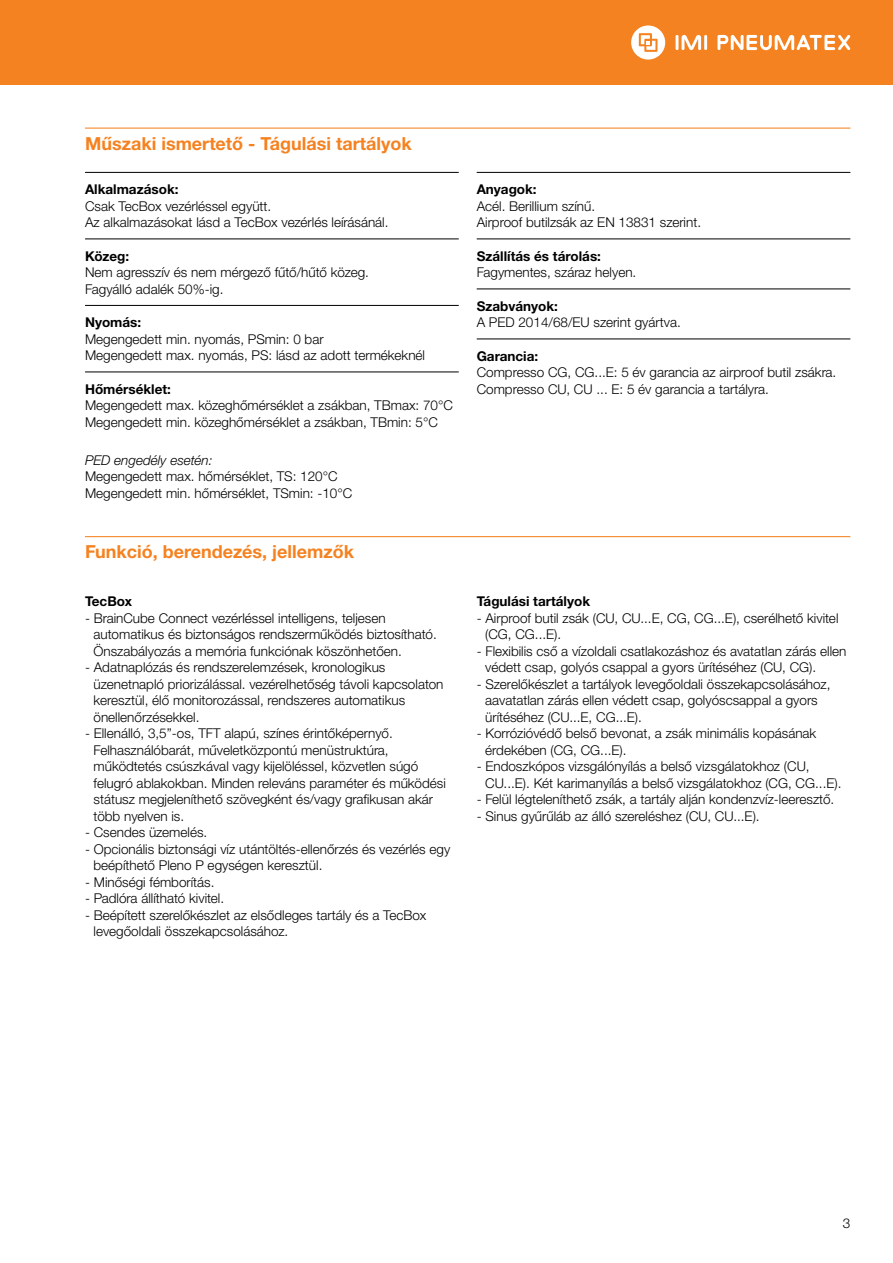
<style>
.page{position:relative;width:893px;height:1263px;background:#fff}
.page>*{position:absolute;margin:0;border:0;box-sizing:border-box;transform-origin:0 0}
.t1{font:700 18px "Helvetica Neue LTW1 G";color:#f58220}
.t2{font:300 13.5px/16.5px "Helvetica Neue LTW1 G";color:#000}
.t3{font:700 13.5px "Helvetica Neue LTW1 G";color:#000}
.t4{font:italic 300 13.5px "Helvetica Neue LTW1 G";color:#000}
</style>
<div class="page">
<div style="left:0;top:0;width:893px;height:85px;background:#f58220"></div>
<hr style="left:704px;top:35px;width:3px;height:15px;background:#fff">
<svg style="left:676px;top:35px;width:25px;height:15px"></svg>
<svg style="left:631px;top:25px;width:34px;height:35px"></svg>
<svg style="left:717px;top:35px;width:133px;height:15px"></svg>
<hr style="left:85px;top:128px;width:765px;height:1px;background:#f58220">
<hr style="left:85px;top:172px;width:374px;height:1px;background:#000">
<hr style="left:85px;top:239px;width:374px;height:1px;background:#000">
<hr style="left:85px;top:305px;width:374px;height:1px;background:#000">
<hr style="left:85px;top:372px;width:374px;height:1px;background:#000">
<hr style="left:477px;top:172px;width:373px;height:1px;background:#000">
<hr style="left:477px;top:239px;width:373px;height:1px;background:#000">
<hr style="left:477px;top:289px;width:373px;height:1px;background:#000">
<hr style="left:477px;top:339px;width:373px;height:1px;background:#000">
<hr style="left:85px;top:536px;width:765px;height:1px;background:#f58220">
<h1 class="t1" style="left:85px;top:132px;width:328px">Műszaki ismertető - Tágulási tartályok</h1>
<p class="t3" style="left:85px;top:181px;width:95px">Alkalmazások:</p>
<p class="t2" style="left:85px;top:197px;width:305px">Csak TecBox vezérléssel együtt.<br>Az alkalmazásokat lásd a TecBox vezérlés leírásánál.</p>
<p class="t3" style="left:85px;top:247px;width:46px">Közeg:</p>
<p class="t2" style="left:85px;top:264px;width:285px">Nem agresszív és nem mérgező fűtő/hűtő közeg.<br>Fagyálló adalék 50%-ig.</p>
<p class="t3" style="left:85px;top:314px;width:58px">Nyomás:</p>
<p class="t2" style="left:85px;top:330px;width:342px">Megengedett min. nyomás, PSmin: 0 bar<br>Megengedett max. nyomás, PS: lásd az adott termékeknél</p>
<p class="t3" style="left:85px;top:380px;width:87px">Hőmérséklet:</p>
<p class="t2" style="left:85px;top:397px;width:369px">Megengedett max. közeghőmérséklet a zsákban, TBmax: 70°C<br>Megengedett min. közeghőmérséklet a zsákban, TBmin: 5°C</p>
<p class="t4" style="left:85px;top:452px;width:129px">PED engedély esetén:</p>
<p class="t2" style="left:85px;top:468px;width:269px">Megengedett max. hőmérséklet, TS: 120°C<br>Megengedett min. hőmérséklet, TSmin: -10°C</p>
<h1 class="t1" style="left:85px;top:541px;width:271px">Funkció, berendezés, jellemzők</h1>
<p class="t3" style="left:85px;top:593px;width:49px">TecBox</p>
<p class="t2" style="left:94px;top:610px;width:345px;text-indent:-9px">- BrainCube Connect vezérléssel intelligens, teljesen automatikus és biztonságos rendszerműködés biztosítható.<br>Önszabályozás a memória funkciónak köszönhetően.</p>
<p class="t2" style="left:94px;top:659px;width:351px;text-indent:-9px">- Adatnaplózás és rendszerelemzések, kronologikus üzenetnapló priorizálással. vezérelhetőség távoli kapcsolaton keresztül, élő monitorozással, rendszeres automatikus önellenőrzésekkel.</p>
<p class="t2" style="left:94px;top:725px;width:354px;text-indent:-9px">- Ellenálló, 3,5”-os, TFT alapú, színes érintőképernyő.<br>Felhasználóbarát, műveletközpontú menüstruktúra, működtetés csúszkával vagy kijelöléssel, közvetlen súgó felugró ablakokban. Minden releváns paraméter és működési státusz megjeleníthető szövegként és/vagy grafikusan akár több nyelven is.</p>
<p class="t2" style="left:85px;top:824px;width:124px">- Csendes üzemelés.</p>
<p class="t2" style="left:94px;top:840px;width:358px;text-indent:-9px">- Opcionális biztonsági víz utántöltés-ellenőrzés és vezérlés egy beépíthető Pleno P egységen keresztül.</p>
<p class="t2" style="left:85px;top:873px;width:131px">- Minőségi fémborítás.</p>
<p class="t2" style="left:85px;top:890px;width:141px">- Padlóra állítható kivitel.</p>
<p class="t2" style="left:94px;top:906px;width:334px;text-indent:-9px">- Beépített szerelőkészlet az elsődleges tartály és a TecBox levegőoldali összekapcsolásához.</p>
<p class="t3" style="left:477px;top:181px;width:62px">Anyagok:</p>
<p class="t2" style="left:477px;top:197px;width:226px">Acél. Berillium színű.<br>Airproof butilzsák az EN 13831 szerint.</p>
<p class="t3" style="left:477px;top:247px;width:126px">Szállítás és tárolás:</p>
<p class="t2" style="left:477px;top:264px;width:161px">Fagymentes, száraz helyen.</p>
<p class="t3" style="left:477px;top:297px;width:83px">Szabványok:</p>
<p class="t2" style="left:477px;top:314px;width:206px">A PED 2014/68/EU szerint gyártva.</p>
<p class="t3" style="left:477px;top:347px;width:63px">Garancia:</p>
<p class="t2" style="left:477px;top:364px;width:361px">Compresso CG, CG...E: 5 év garancia az airproof butil zsákra.<br>Compresso CU, CU ... E: 5 év garancia a tartályra.</p>
<p class="t3" style="left:477px;top:593px;width:115px">Tágulási tartályok</p>
<p class="t2" style="left:485px;top:609px;width:355px;text-indent:-9px">- Airproof butil zsák (CU, CU...E, CG, CG...E), cserélhető kivitel (CG, CG...E).</p>
<p class="t2" style="left:485px;top:642px;width:363px;text-indent:-9px">- Flexibilis cső a vízoldali csatlakozáshoz és avatatlan zárás ellen védett csap, golyós csappal a gyors ürítéséhez (CU, CG).</p>
<p class="t2" style="left:485px;top:675px;width:347px;text-indent:-9px">- Szerelőkészlet a tartályok levegőoldali összekapcsolásához, aavatatlan zárás ellen védett csap, golyóscsappal a gyors ürítéséhez (CU...E, CG...E).</p>
<p class="t2" style="left:485px;top:725px;width:333px;text-indent:-9px">- Korrózióvédő belső bevonat, a zsák minimális kopásának érdekében (CG, CG...E).</p>
<p class="t2" style="left:485px;top:758px;width:358px;text-indent:-9px">- Endoszkópos vizsgálónyílás a belső vizsgálatokhoz (CU,<br>CU...E). Két karimanyílás a belső vizsgálatokhoz (CG, CG...E).</p>
<p class="t2" style="left:477px;top:791px;width:359px">- Felül légteleníthető zsák, a tartály alján kondenzvíz-leeresztő.</p>
<p class="t2" style="left:477px;top:807px;width:284px">- Sinus gyűrűláb az álló szereléshez (CU, CU...E).</p>
<p class="t2" style="left:843px;top:1215px;width:9px">3</p>
</div>
